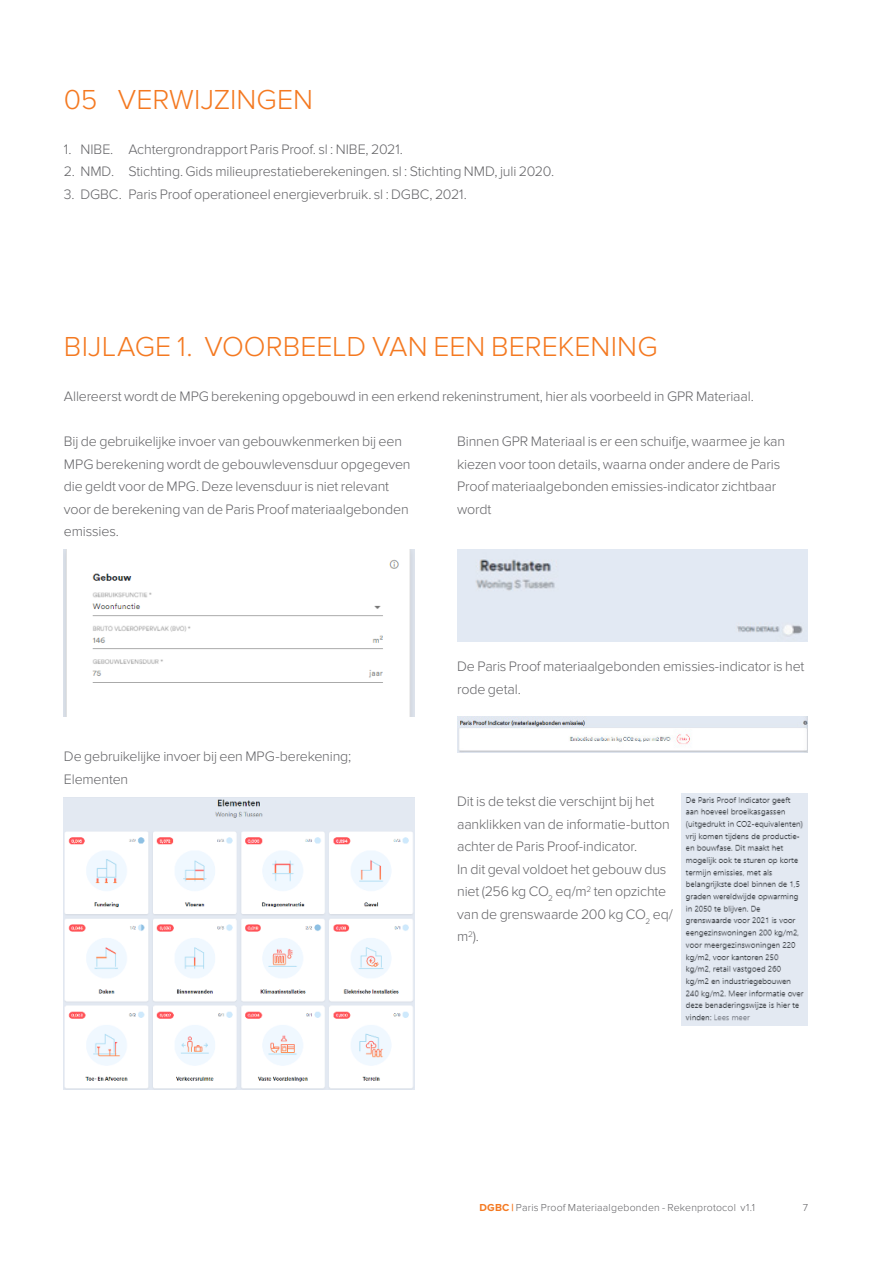
<style>
.page{position:relative;width:893px;height:1263px;background:#fff}
.page>*{position:absolute;margin:0;border:0;box-sizing:border-box;transform-origin:0 0}
.Plain_tekst{font:300 28.5px "Proxima Nova";letter-spacing:.005em;color:#f47921}
.Plain_tekst-2{font:300 14.25px/22.5px "Proxima Nova";letter-spacing:-.01em;color:#636366}
.t1{font:300 10.5px "Proxima Nova";letter-spacing:.02em;color:#636366}
.s1{font-weight:700;color:#f47921}
</style>
<div class="page">
<img style="left:64px;top:550px;width:351px;height:166px">
<img style="left:64px;top:797px;width:351px;height:292px">
<div style="left:457px;top:550px;width:351px;height:91px;background:#e2e9f3"></div>
<img style="left:457px;top:716px;width:351px;height:36px">
<img style="left:682px;top:794px;width:126px;height:231px">
<p class="Plain_tekst" style="left:64px;top:83px;width:251px">05 VERWIJZINGEN</p>
<p class="Plain_tekst-2" style="left:64px;top:138px;width:341px">1. NIBE. Achtergrondrapport Paris Proof. sl : NIBE, 2021.</p>
<p class="Plain_tekst-2" style="left:64px;top:160px;width:492px">2. NMD. Stichting. Gids milieuprestatieberekeningen. sl : Stichting NMD, juli 2020.</p>
<p class="Plain_tekst-2" style="left:64px;top:183px;width:404px">3. DGBC. Paris Proof operationeel energieverbruik. sl : DGBC, 2021.</p>
<p class="Plain_tekst" style="left:64px;top:330px;width:595px">BIJLAGE 1. VOORBEELD VAN EEN BEREKENING</p>
<p class="Plain_tekst-2" style="left:64px;top:385px;width:691px">Allereerst wordt de MPG berekening opgebouwd in een erkend rekeninstrument, hier als voorbeeld in GPR Materiaal.</p>
<p class="Plain_tekst-2" style="left:64px;top:430px;width:348px">Bij de gebruikelijke invoer van gebouwkenmerken bij een MPG berekening wordt de gebouwlevensduur opgegeven die geldt voor de MPG. Deze levensduur is niet relevant voor de berekening van de Paris Proof materiaalgebonden emissies.</p>
<p class="Plain_tekst-2" style="left:457px;top:430px;width:330px">Binnen GPR Materiaal is er een schuifje, waarmee je kan kiezen voor toon details, waarna onder andere de Paris Proof materiaalgebonden emissies-indicator zichtbaar wordt</p>
<p class="Plain_tekst-2" style="left:64px;top:745px;width:289px">De gebruikelijke invoer bij een MPG-berekening;<br>Elementen</p>
<p class="Plain_tekst-2" style="left:457px;top:655px;width:349px">De Paris Proof materiaalgebonden emissies-indicator is het rode getal.</p>
<p class="Plain_tekst-2" style="left:457px;top:790px;width:214px">Dit is de tekst die verschijnt bij het aanklikken van de informatie-button achter de Paris Proof-indicator.</p>
<p class="Plain_tekst-2" style="left:457px;top:858px;width:217px">In dit geval voldoet het gebouw dus niet (256 kg CO<sub>2</sub> eq/m<sup>2</sup> ten opzichte van de grenswaarde 200 kg CO<sub>2</sub> eq/ m<sup>2</sup>).</p>
<p class="t1" style="left:479px;top:1202px;width:277px"><span class="s1">DGBC |</span> Paris Proof Materiaalgebonden - Rekenprotocol v1.1</p>
<p class="t1" style="left:803px;top:1202px;width:7px">7</p>
</div>
